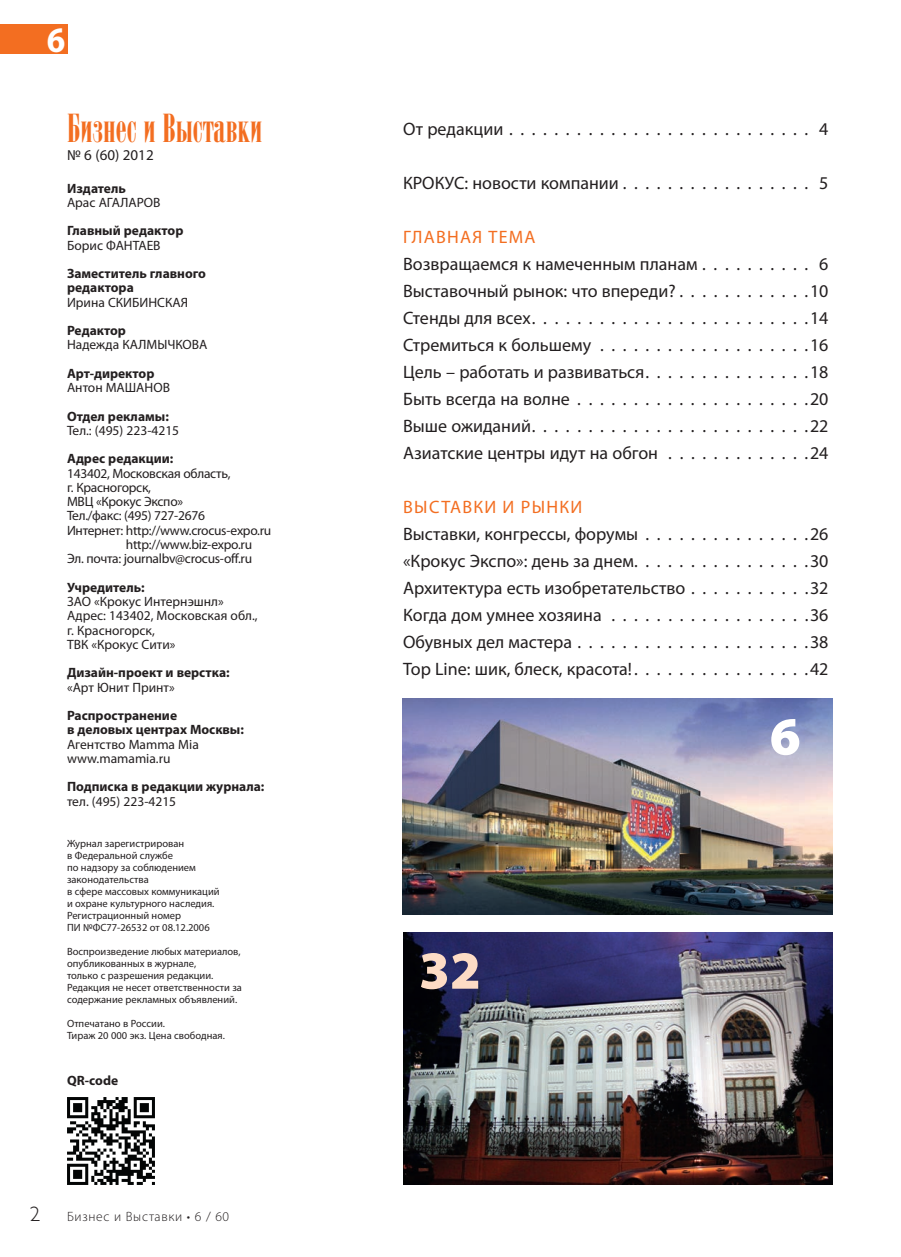
<style>
.page{position:relative;width:901px;height:1257px;background:#fff}
.page>*{position:absolute;margin:0;border:0;box-sizing:border-box;transform-origin:0 0}
.t1{font:900 54px "Myriad Pro";color:#fddcc5}
.t2{font:900 54px "Myriad Pro";color:#fff}
.t3{font:40.5px "Arsis C";color:#f36e21}
.t4{font:700 semi-condensed 36px "Myriad Pro";color:#fff}
.t5{font:21px "Gill Sans Light C";color:#231f20}
.t6{font:18px/27px "Myriad Pro";color:#231f20;text-align:justify}
.t7{font:18px "Myriad Pro";letter-spacing:.07em;color:#f36e21}
.t8{font:15px "Myriad Pro";color:#231f20}
.t9{font:13.5px/14.2px "Myriad Pro";color:#231f20}
.t10{font:700 13.5px/14.2px "Myriad Pro";color:#231f20}
.t11{font:13.5px "Myriad Pro";letter-spacing:-.02em;color:#231f20}
.t12{font:300 13.5px "Myriad Pro";letter-spacing:.05em;color:#231f20}
.t13{font:10.5px/12px "Myriad Pro";color:#231f20}
</style>
<div class="page">
<div style="left:0;top:25px;width:67px;height:29px;background:#f36e21"></div>
<img style="left:403px;top:698px;width:430px;height:216px">
<img style="left:67px;top:1097px;width:88px;height:88px">
<img style="left:403px;top:932px;width:429px;height:252px">
<h3 class="t4" style="left:47px;top:26px;width:20px">6</h3>
<h2 class="t3" style="left:67px;top:113px;width:197px">Бизнес и Выставки</h2>
<p class="t8" style="left:67px;top:149px;width:88px">№ 6 (60) 2012</p>
<p class="t10" style="left:67px;top:182px;width:60px">Издатель</p>
<p class="t9" style="left:67px;top:196px;width:95px">Арас АГАЛАРОВ</p>
<p class="t10" style="left:67px;top:225px;width:118px">Главный редактор</p>
<p class="t9" style="left:67px;top:239px;width:95px">Борис ФАНТАЕВ</p>
<p class="t10" style="left:67px;top:267px;width:140px">Заместитель главного редактора</p>
<p class="t9" style="left:67px;top:296px;width:122px">Ирина СКИБИНСКАЯ</p>
<p class="t10" style="left:67px;top:324px;width:60px">Редактор</p>
<p class="t9" style="left:67px;top:339px;width:142px">Надежда КАЛМЫЧКОВА</p>
<p class="t10" style="left:67px;top:367px;width:89px">Арт-директор</p>
<p class="t9" style="left:67px;top:381px;width:104px">Антон МАШАНОВ</p>
<p class="t10" style="left:67px;top:410px;width:103px">Отдел рекламы:</p>
<p class="t9" style="left:67px;top:424px;width:114px">Тел.: (495) 223-4215</p>
<p class="t10" style="left:67px;top:453px;width:108px">Адрес редакции:</p>
<p class="t11" style="left:67px;top:468px;width:165px">143402, Московская область,</p>
<p class="t11" style="left:67px;top:482px;width:85px">г. Красногорск,</p>
<p class="t11" style="left:67px;top:496px;width:118px">МВЦ «Крокус Экспо»</p>
<p class="t11" style="left:67px;top:511px;width:139px">Тел./факс: (495) 727-2676</p>
<p class="t11" style="left:67px;top:525px;width:206px">Интернет: http://www.crocus-expo.ru</p>
<p class="t11" style="left:126px;top:539px;width:128px">http://www.biz-expo.ru</p>
<p class="t11" style="left:67px;top:553px;width:187px">Эл. почта: journalbv@crocus-off.ru</p>
<p class="t10" style="left:67px;top:581px;width:79px">Учредитель:</p>
<p class="t9" style="left:67px;top:595px;width:192px">ЗАО «Крокус Интернэшнл»<br>Адрес: 143402, Московская обл., г. Красногорск,<br>ТВК «Крокус Сити»</p>
<p class="t10" style="left:67px;top:667px;width:164px">Дизайн-проект и верстка:</p>
<p class="t9" style="left:67px;top:681px;width:109px">«Арт Юнит Принт»</p>
<p class="t10" style="left:67px;top:709px;width:178px">Распространение<br>в деловых центрах Mосквы:</p>
<p class="t9" style="left:67px;top:738px;width:133px">Агентство Mamma Mia www.mamamia.ru</p>
<p class="t10" style="left:67px;top:781px;width:199px">Подписка в редакции журнала:</p>
<p class="t9" style="left:67px;top:795px;width:111px">тел. (495) 223-4215</p>
<p class="t13" style="left:67px;top:838px;width:154px">Журнал зарегистрирован<br>в Федеральной службе<br>по надзору за соблюдением законодательства<br>в сфере массовых коммуникаций и охране культурного наследия.<br>Регистрационный номер<br>ПИ №ФС77-26532 от 08.12.2006</p>
<p class="t13" style="left:67px;top:946px;width:176px">Воспроизведение любых материалов, опубликованных в журнале,<br>только с разрешения редакции.<br>Редакция не несет ответственности за содержание рекламных объявлений.</p>
<p class="t13" style="left:67px;top:1018px;width:159px">Отпечатано в России.<br>Тираж 20 000 экз. Цена свободная.</p>
<p class="t10" style="left:67px;top:1074px;width:53px">QR-code</p>
<p class="t5" style="left:30px;top:1206px;width:12px">2</p>
<p class="t12" style="left:67px;top:1211px;width:164px">Бизнес и Выставки • 6 / 60</p>
<p class="t6" style="left:403px;top:117px;width:427px">От редакции . . . . . . . . . . . . . . . . . . . . . . . . . . . 4</p>
<p class="t6" style="left:403px;top:171px;width:427px">КРОКУС: новости компании . . . . . . . . . . . . . . . . . 5</p>
<p class="t7" style="left:403px;top:230px;width:134px">ГЛАВНАЯ ТЕМА</p>
<p class="t6" style="left:403px;top:252px;width:427px">Возвращаемся к намеченным планам . . . . . . . . . . 6<br>Выставочный рынок: что впереди? . . . . . . . . . . . .10<br>Стенды для всех. . . . . . . . . . . . . . . . . . . . . . . . .14<br>Стремиться к большему . . . . . . . . . . . . . . . . . . .16<br>Цель – работать и развиваться. . . . . . . . . . . . . . .18<br>Быть всегда на волне . . . . . . . . . . . . . . . . . . . . .20<br>Выше ожиданий. . . . . . . . . . . . . . . . . . . . . . . . .22<br>Азиатские центры идут на обгон . . . . . . . . . . . . .24</p>
<p class="t7" style="left:403px;top:500px;width:180px">ВЫСТАВКИ И РЫНКИ</p>
<p class="t6" style="left:403px;top:522px;width:427px">Выставки, конгрессы, форумы . . . . . . . . . . . . . . .26 «Крокус Экспо»: день за днем. . . . . . . . . . . . . . . .30<br>Архитектура есть изобретательство . . . . . . . . . . .32<br>Когда дом умнее хозяина . . . . . . . . . . . . . . . . . .36<br>Обувных дел мастера . . . . . . . . . . . . . . . . . . . . .38<br>Top Line: шик, блеск, красота! . . . . . . . . . . . . . . . .42</p>
<h1 class="t1" style="left:419px;top:950px;width:63px">32</h1>
<h1 class="t2" style="left:769px;top:716px;width:32px">6</h1>
</div>
